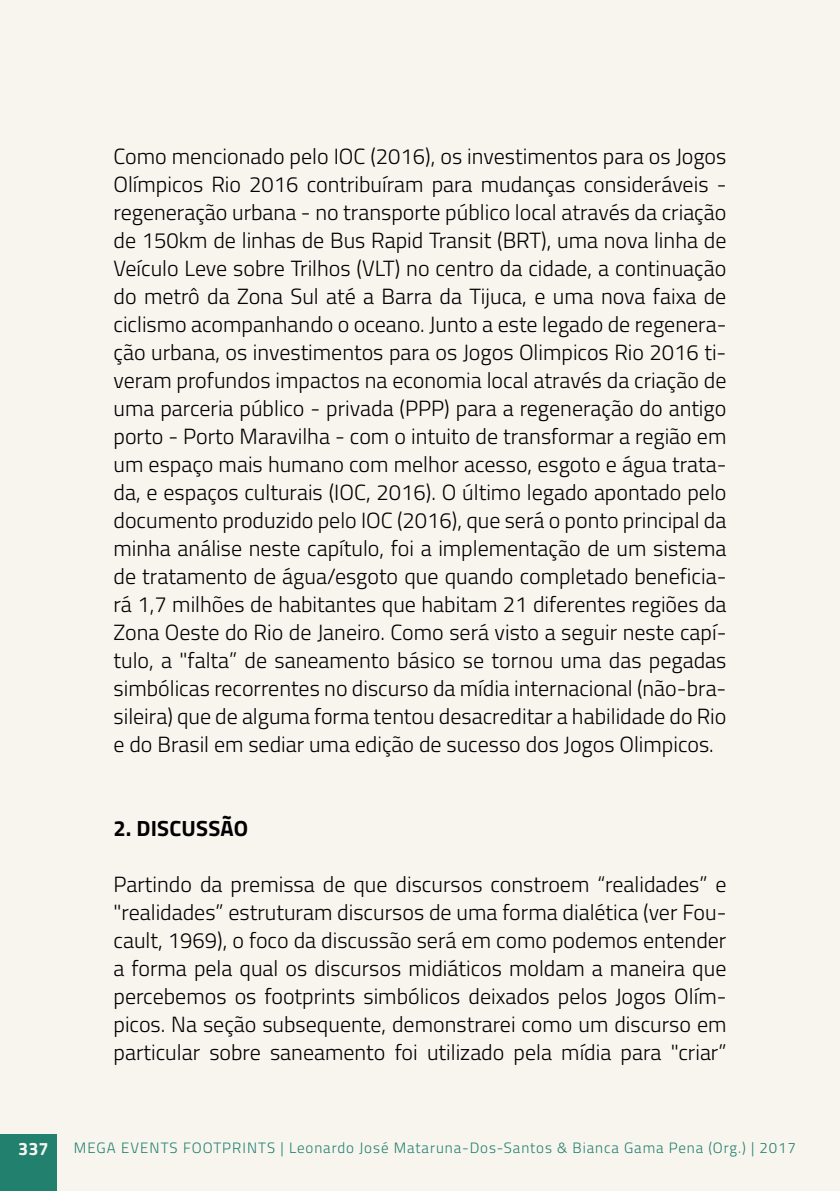
<style>
.page{position:relative;width:840px;height:1191px;background:#fff}
.page>*{position:absolute;margin:0;border:0;box-sizing:border-box;transform-origin:0 0}
.t1{font:300 22px/28px "Titillium";color:#000;text-align:justify}
.t2{font:700 22px "Titillium";letter-spacing:.01em;color:#000}
.t3{font:700 18px "Titillium";color:#f8f5ef}
.t4{font:300 15px "Titillium";letter-spacing:.06em;color:#22806f}
</style>
<div class="page">
<div style="left:0;top:0;width:839px;height:1191px;background:#f8f5ef"></div>
<div style="left:0;top:1134px;width:57px;height:57px;background:#22806f"></div>
<p class="t1" style="left:113px;top:141px;width:614px">Como mencionado pelo IOC (2016), os investimentos para os Jogos Olímpicos Rio 2016 contribuíram para mudanças consideráveis - regeneração urbana - no transporte público local através da criação de 150km de linhas de Bus Rapid Transit (BRT), uma nova linha de Veículo Leve sobre Trilhos (VLT) no centro da cidade, a continuação do metrô da Zona Sul até a Barra da Tijuca, e uma nova faixa de ciclismo acompanhando o oceano. Junto a este legado de regenera&shy;ção urbana, os investimentos para os Jogos Olimpicos Rio 2016 ti&shy;veram profundos impactos na economia local através da criação de uma parceria público - privada (PPP) para a regeneração do antigo porto - Porto Maravilha - com o intuito de transformar a região em um espaço mais humano com melhor acesso, esgoto e água trata&shy;da, e espaços culturais (IOC, 2016). O último legado apontado pelo documento produzido pelo IOC (2016), que será o ponto principal da minha análise neste capítulo, foi a implementação de um sistema de tratamento de água/esgoto que quando completado beneficia&shy;rá 1,7 milhões de habitantes que habitam 21 diferentes regiões da Zona Oeste do Rio de Janeiro. Como será visto a seguir neste capí&shy;tulo, a "falta” de saneamento básico se tornou uma das pegadas simbólicas recorrentes no discurso da mídia internacional (não-bra&shy;sileira) que de alguma forma tentou desacreditar a habilidade do Rio e do Brasil em sediar uma edição de sucesso dos Jogos Olimpicos.</p>
<p class="t2" style="left:113px;top:812px;width:136px">2. DISCUSSÃO</p>
<p class="t1" style="left:113px;top:869px;width:614px">Partindo da premissa de que discursos constroem “realidades” e "realidades” estruturam discursos de uma forma dialética (ver Fou&shy;cault, 1969), o foco da discussão será em como podemos entender a forma pela qual os discursos midiáticos moldam a maneira que percebemos os footprints simbólicos deixados pelos Jogos Olím&shy;picos. Na seção subsequente, demonstrarei como um discurso em particular sobre saneamento foi utilizado pela mídia para "criar”</p>
<p class="t3" style="left:18px;top:1135px;width:32px">337</p>
<p class="t4" style="left:74px;top:1137px;width:723px">MEGA EVENTS FOOTPRINTS | Leonardo José Mataruna-Dos-Santos &amp; Bianca Gama Pena (Org.) | 2017</p>
</div>
